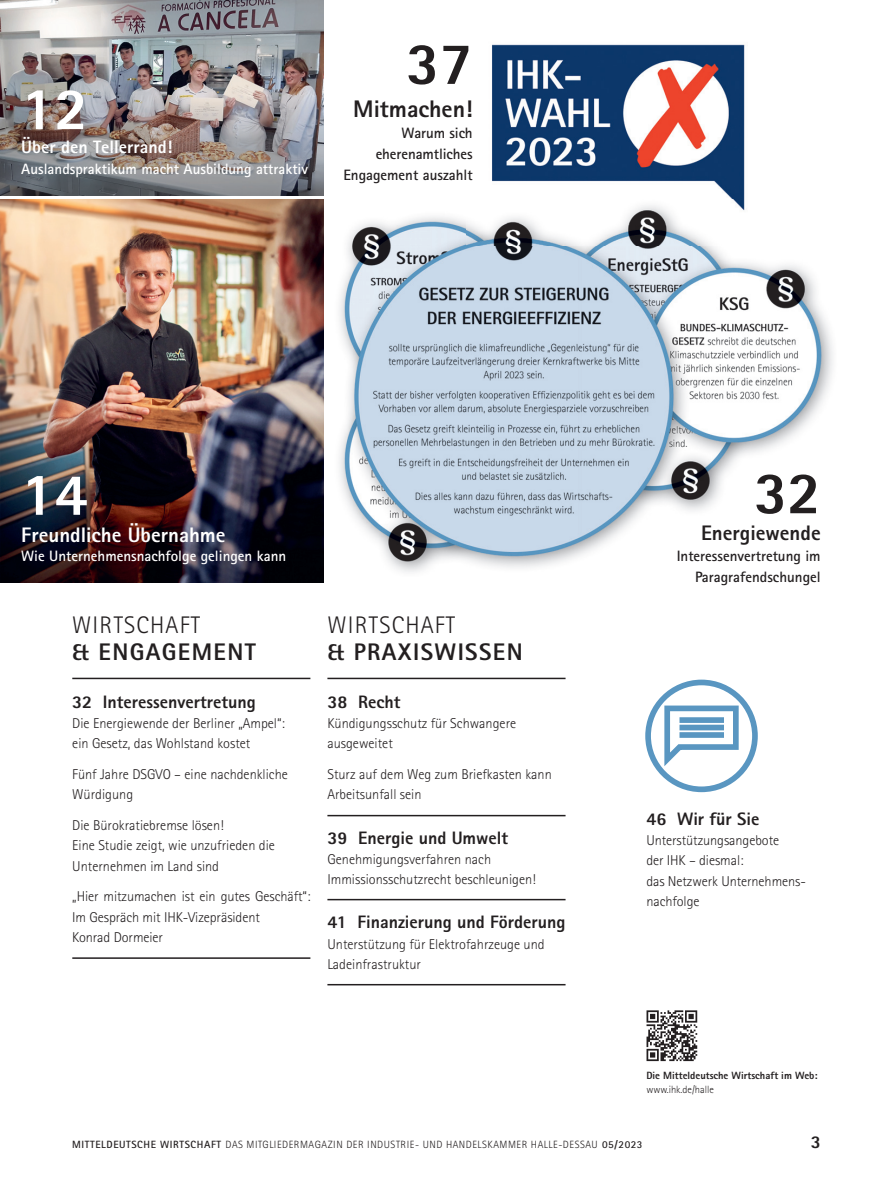
<style>
.page{position:relative;width:893px;height:1191px;background:#fff}
.page>*{position:absolute;margin:0;border:0;box-sizing:border-box;transform-origin:0 0}
.t1{font:800 60px "Rotis Sans Serif";color:#fff}
.t2{font:800 60px "Rotis Sans Serif";color:#231f20}
.t3{font:800 24px "Rotis Sans Serif";letter-spacing:.06em;color:#231f20}
.t4{font:300 24px "Rotis Sans Serif";letter-spacing:.05em;color:#231f20}
.t5{font:800 24px "Rotis Sans Serif";color:#231f20}
.t6{font:800 21px "Rotis Sans Serif";color:#fff}
.t7{font:800 21px "Rotis Sans Serif";color:#231f20}
.t8{font:800 18px "Rotis Sans Serif";color:#231f20}
.t9{font:800 18px "Rotis Sans Serif";color:#fff}
.t10{font:700 15px/21px "Rotis Sans Serif";color:#231f20;text-align:right}
.t11{font:700 15px "Rotis Sans Serif";color:#fff}
.t12{font:300 14.25px/20.2px "Rotis Sans Serif";color:#231f20}
.t13{font:300 10.5px "Rotis Sans Serif";letter-spacing:.05em;color:#231f20}
.t14{font:800 10.5px "Rotis Sans Serif";color:#231f20}
.t15{font:300 10.5px "Rotis Sans Serif";color:#231f20}
.s1{font-weight:700}
</style>
<div class="page">
<img style="left:0;top:0;width:323px;height:96px">
<img style="left:339px;top:216px;width:494px;height:356px">
<img style="left:0;top:200px;width:323px;height:383px">
<svg style="left:647px;top:1010px;width:51px;height:52px"></svg>
<svg style="left:646px;top:1010px;width:51px;height:51px"></svg>
<svg style="left:645px;top:686px;width:113px;height:107px"></svg>
<div style="left:645px;top:679px;width:113px;height:113px;border:6px solid #5996c1;border-radius:50%"></div>
<svg style="left:661px;top:702px;width:80px;height:71px"></svg>
<div style="left:679px;top:717px;width:45px;height:6px;background:#5996c1"></div>
<div style="left:679px;top:724px;width:45px;height:6px;background:#5996c1"></div>
<div style="left:679px;top:732px;width:45px;height:6px;background:#5996c1"></div>
<hr style="left:327px;top:677px;width:239px;height:2px;background:#231f20">
<hr style="left:72px;top:677px;width:238px;height:2px;background:#231f20">
<hr style="left:72px;top:957px;width:238px;height:2px;background:#231f20">
<hr style="left:327px;top:815px;width:239px;height:1px;background:#231f20">
<hr style="left:327px;top:899px;width:239px;height:1px;background:#231f20">
<hr style="left:327px;top:984px;width:239px;height:1px;background:#231f20">
<img style="left:323px;top:96px;width:1px;height:100px">
<img style="left:0;top:96px;width:323px;height:100px">
<img style="left:467px;top:44px;width:280px;height:201px">
<h1 class="t1" style="left:21px;top:88px;width:68px">12</h1>
<p class="t9" style="left:21px;top:141px;width:153px">Über den Tellerrand!</p>
<p class="t11" style="left:21px;top:164px;width:288px">Auslandspraktikum macht Ausbildung attraktiv</p>
<h1 class="t2" style="left:406px;top:42px;width:68px">37</h1>
<h2 class="t5" style="left:353px;top:100px;width:121px">Mitmachen!</h2>
<p class="t10" style="left:343px;top:124px;width:131px">Warum sich eherenamtliches<br>Engagement auszahlt</p>
<h1 class="t1" style="left:21px;top:473px;width:68px">14</h1>
<h3 class="t6" style="left:21px;top:527px;width:206px">Freundliche Übernahme</h3>
<p class="t11" style="left:21px;top:551px;width:266px">Wie Unternehmensnachfolge gelingen kann</p>
<h2 class="t4" style="left:72px;top:617px;width:129px">WIRTSCHAFT</h2>
<h2 class="t3" style="left:72px;top:644px;width:185px">&amp; ENGAGEMENT</h2>
<p class="t8" style="left:72px;top:695px;width:185px">32 Interessenvertretung</p>
<p class="t12" style="left:72px;top:714px;width:214px">Die Energiewende der Berliner „Ampel“: ein Gesetz, das Wohlstand kostet</p>
<p class="t12" style="left:72px;top:765px;width:217px">Fünf Jahre DSGVO – eine nachdenkliche<br>Würdigung</p>
<p class="t12" style="left:72px;top:816px;width:204px">Die Bürokratiebremse lösen!<br>Eine Studie zeigt, wie unzufrieden die<br>Unternehmen im Land sind</p>
<p class="t12" style="left:72px;top:888px;width:240px">„Hier mitzumachen ist ein gutes Geschäft“:<br>Im Gespräch mit IHK-Vizepräsident<br>Konrad Dormeier</p>
<h2 class="t4" style="left:327px;top:617px;width:129px">WIRTSCHAFT</h2>
<h2 class="t3" style="left:327px;top:644px;width:197px">&amp; PRAXISWISSEN</h2>
<p class="t8" style="left:327px;top:695px;width:74px">38 Recht</p>
<p class="t12" style="left:327px;top:714px;width:190px">Kündigungsschutz für Schwangere ausgeweitet</p>
<p class="t12" style="left:327px;top:765px;width:226px">Sturz auf dem Weg zum Briefkasten kann<br>Arbeitsunfall sein</p>
<p class="t8" style="left:327px;top:831px;width:182px">39 Energie und Umwelt</p>
<p class="t12" style="left:327px;top:850px;width:210px">Genehmigungsverfahren nach<br>Immissionsschutzrecht beschleunigen!</p>
<p class="t8" style="left:327px;top:916px;width:240px">41 Finanzierung und Förderung</p>
<p class="t12" style="left:327px;top:935px;width:219px">Unterstützung für Elektrofahrzeuge und<br>Ladeinfrastruktur</p>
<h1 class="t2" style="left:754px;top:472px;width:68px">32</h1>
<h3 class="t7" style="left:701px;top:526px;width:121px">Energiewende</h3>
<p class="t10" style="left:677px;top:547px;width:145px">Interessenvertretung im<br>Paragrafendschungel</p>
<p class="t8" style="left:646px;top:812px;width:115px">46 Wir für Sie</p>
<p class="t12" style="left:646px;top:831px;width:161px">Unterstützungsangebote<br>der IHK – diesmal:<br>das Netzwerk Unternehmens&shy;nachfolge</p>
<p class="t14" style="left:646px;top:1071px;width:173px">Die Mitteldeutsche Wirtschaft im Web:</p>
<p class="t15" style="left:646px;top:1085px;width:69px">www.ihk.de/halle</p>
<p class="t13" style="left:72px;top:1141px;width:572px"><span class="s1">MITTELDEUTSCHE WIRTSCHAFT</span> DAS MITGLIEDERMAGAZIN DER INDUSTRIE- UND HANDELSKAMMER HALLE-DESSAU <span class="s1">05/2023</span></p>
<p class="t8" style="left:811px;top:1135px;width:12px">3</p>
</div>
